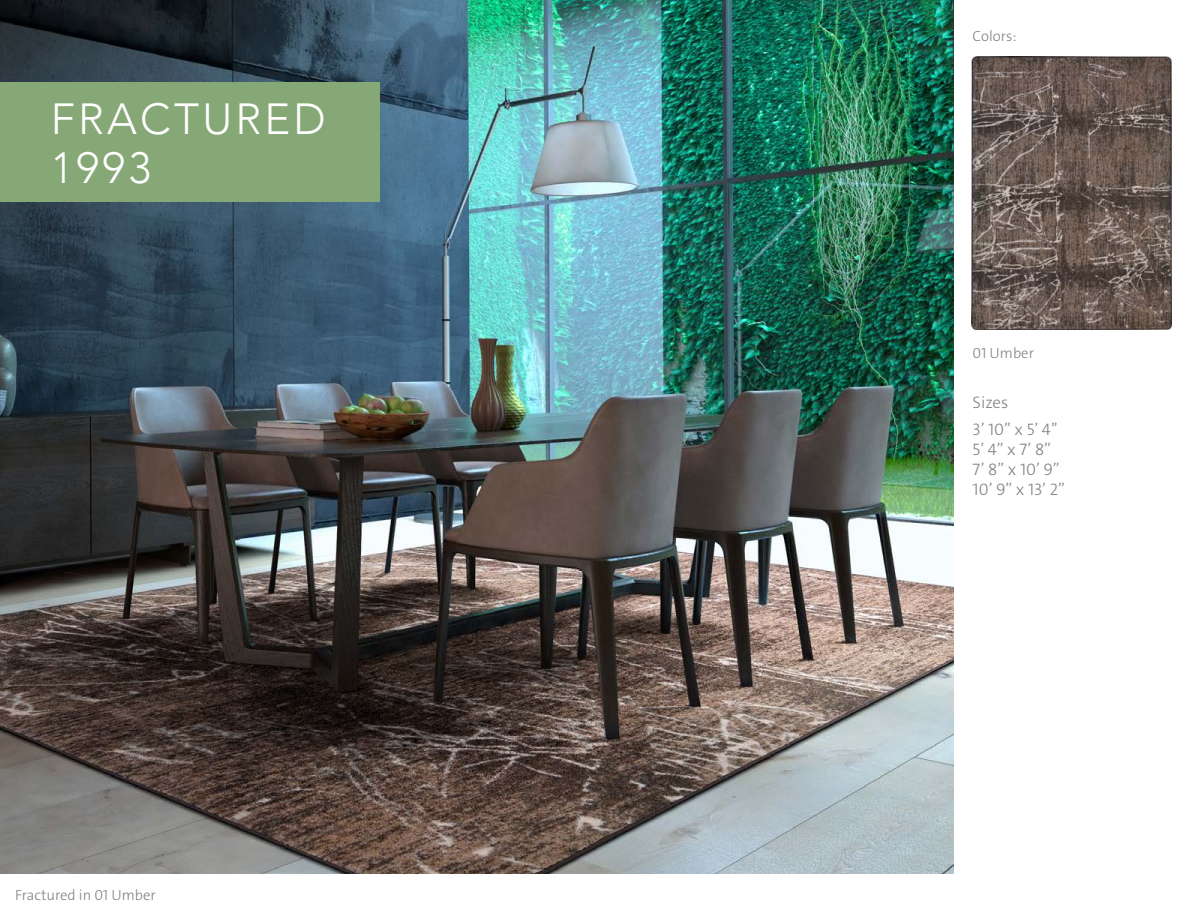
<style>
.page{position:relative;width:1188px;height:918px;background:#fff}
.page>*{position:absolute;margin:0;border:0;box-sizing:border-box;transform-origin:0 0}
.t1{font:300 43.5px/49.5px "Avenir";letter-spacing:.075em;color:#fff}
.t2{font:300 16.8px/20.1px "The Sans C4 s";color:#808285}
.t3{font:300 14.7px "The Sans C4 s";color:#808285}
</style>
<div class="page">
<img style="left:0;top:0;width:954px;height:874px">
<div style="left:0;top:82px;width:379px;height:120px;background:#86a876"></div>
<img style="left:971px;top:57px;width:200px;height:272px">
<h1 class="t1" style="left:51px;top:94px;width:277px">FRACTURED<br>1993</h1>
<p class="t3" style="left:15px;top:885px;width:142px">Fractured in 01 Umber</p>
<p class="t3" style="left:973px;top:26px;width:45px">Colors:</p>
<p class="t3" style="left:973px;top:343px;width:63px">01 Umber</p>
<p class="t2" style="left:973px;top:389px;width:87px;line-height:26.4px">Sizes<br>3’ 10’’ x 5’ 4’’</p>
<p class="t2" style="left:973px;top:439px;width:94px">5’ 4’’ x 7’ 8’’<br>7’ 8’’ x 10’ 9’’<br>10’ 9’’ x 13’ 2’’</p>
</div>
